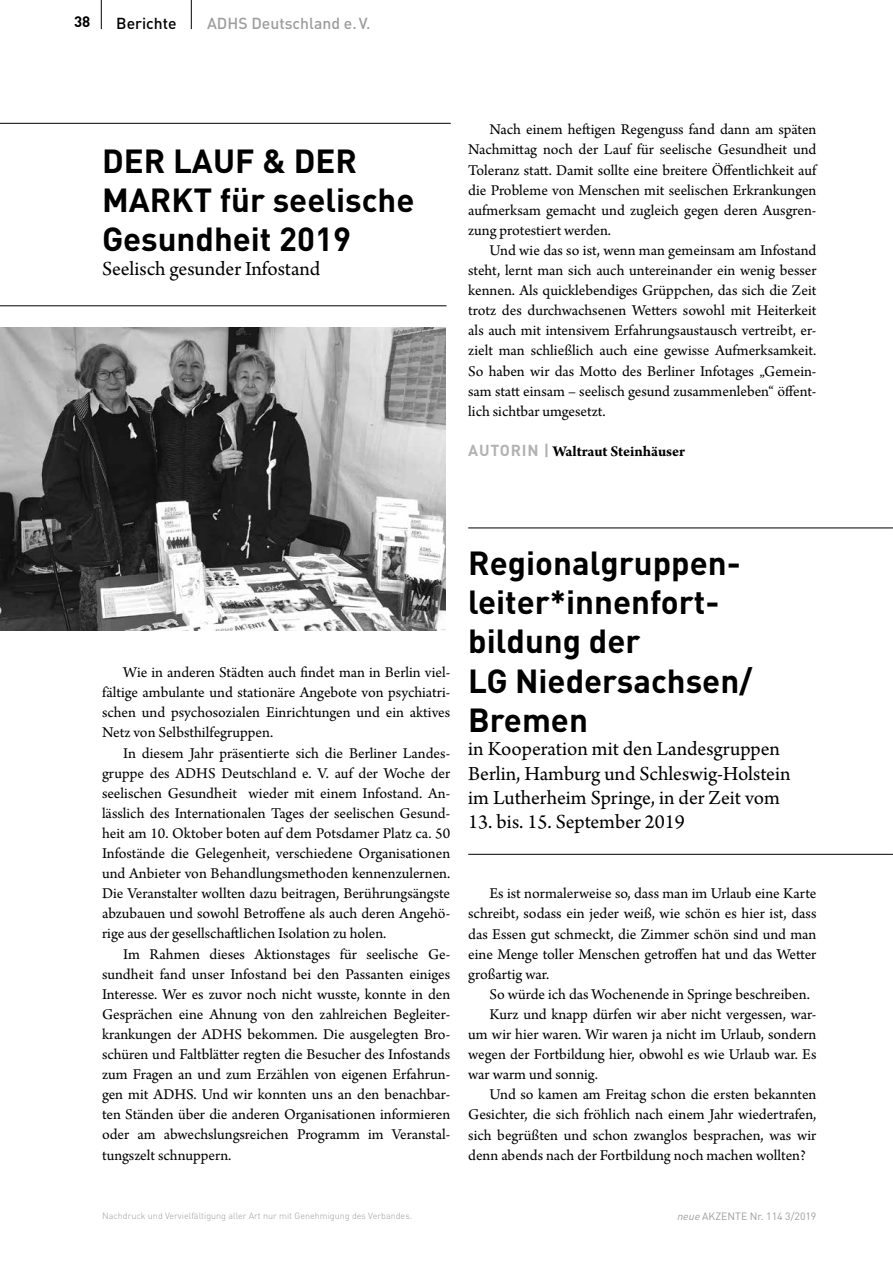
<style>
.page{position:relative;width:893px;height:1263px;background:#fff}
.page>*{position:absolute;margin:0;border:0;box-sizing:border-box;transform-origin:0 0}
.t1{font:700 33px/39px "DIN Pro";color:#000}
.t2{font:21px/24px "Arno Pro";color:#000}
.t3{font:15.75px/20.1px "Arno Pro";color:#000;text-align:justify}
.t4{font:700 15.75px "Arno Pro";letter-spacing:-.005em;color:#000}
.t5{font:500 15.75px "DIN";color:#9d9d9c}
.t6{font:500 15.75px "DIN";color:#000}
.t7{font:700 15px "DIN Pro";color:#000}
.t8{font:10.5px "DIN Pro";color:#9d9d9c}
.t9{font:300 9px "DIN Pro";color:#9d9d9c}
.s1{font-family:"DIN Pro";color:#b3b2b2}
.s2{font-style:italic}
</style>
<div class="page">
<svg style="left:191px;top:0;width:1px;height:29px"></svg>
<svg style="left:101px;top:0;width:1px;height:29px"></svg>
<hr style="left:0;top:305px;width:446px;height:1px;background:#000">
<hr style="left:0;top:123px;width:451px;height:1px;background:#000">
<img style="left:0;top:327px;width:446px;height:303px">
<hr style="left:468px;top:527px;width:425px;height:1px;background:#000">
<hr style="left:468px;top:854px;width:425px;height:1px;background:#000">
<p class="t7" style="left:74px;top:12px;width:18px">38</p>
<p class="t6" style="left:116px;top:13px;width:62px">Berichte</p>
<p class="t5" style="left:207px;top:13px;width:165px">ADHS Deutschland e.V.</p>
<h1 class="t1" style="left:102px;top:141px;width:314px">DER LAUF &amp; DER<br>MARKT für seelische<br>Gesundheit 2019</h1>
<h2 class="t2" style="left:102px;top:258px;width:220px">Seelisch gesunder Infostand</h2>
<p class="t3" style="left:468px;top:120px;width:350px;text-indent:21px">Nach einem heftigen Regenguss fand dann am späten Nachmittag noch der Lauf für seelische Gesundheit und Toleranz statt. Damit sollte eine breitere Öffentlichkeit auf die Probleme von Menschen mit seelischen Erkrankungen aufmerksam gemacht und zugleich gegen deren Ausgren&shy;zung protestiert werden.</p>
<p class="t3" style="left:468px;top:241px;width:350px;text-indent:21px">Und wie das so ist, wenn man gemeinsam am Infostand steht, lernt man sich auch untereinander ein wenig besser kennen. Als quicklebendiges Grüppchen, das sich die Zeit trotz des durchwachsenen Wetters sowohl mit Heiterkeit als auch mit intensivem Erfahrungsaustausch vertreibt, er&shy;zielt man schließlich auch eine gewisse Aufmerksamkeit.<br>So haben wir das Motto des Berliner Infotages „Gemein&shy;sam statt einsam – seelisch gesund zusammenleben“ öffent&shy;lich sichtbar umgesetzt.</p>
<p class="t4" style="left:468px;top:442px;width:218px"><span class="s1">AUTORIN |</span> Waltraut Steinhäuser</p>
<p class="t3" style="left:102px;top:663px;width:350px;text-indent:21px">Wie in anderen Städten auch findet man in Berlin viel&shy;fältige ambulante und stationäre Angebote von psychiatri&shy;schen und psychosozialen Einrichtungen und ein aktives Netz von Selbsthilfegruppen.</p>
<p class="t3" style="left:102px;top:744px;width:350px;text-indent:21px">In diesem Jahr präsentierte sich die Berliner Landes&shy;gruppe des ADHS Deutschland e. V. auf der Woche der seelischen Gesundheit wieder mit einem Infostand. An&shy;lässlich des Internationalen Tages der seelischen Gesund&shy;heit am 10. Oktober boten auf dem Potsdamer Platz ca. 50<br>Infostände die Gelegenheit, verschiedene Organisationen und Anbieter von Behandlungsmethoden kennenzulernen.<br>Die Veranstalter wollten dazu beitragen, Berührungsängste abzubauen und sowohl Betroffene als auch deren Angehö&shy;rige aus der gesellschaftlichen Isolation zu holen.</p>
<p class="t3" style="left:102px;top:945px;width:350px;text-indent:21px">Im Rahmen dieses Aktionstages für seelische Ge&shy;sundheit fand unser Infostand bei den Passanten einiges Interesse. Wer es zuvor noch nicht wusste, konnte in den Gesprächen eine Ahnung von den zahlreichen Begleiter&shy;krankungen der ADHS bekommen. Die ausgelegten Bro&shy;schüren und Faltblätter regten die Besucher des Infostands zum Fragen an und zum Erzählen von eigenen Erfahrun&shy;gen mit ADHS. Und wir konnten uns an den benachbar&shy;ten Ständen über die anderen Organisationen informieren oder am abwechslungsreichen Programm im Veranstal&shy;tungszelt schnuppern.</p>
<h1 class="t1" style="left:468px;top:543px;width:286px">Regionalgruppen&shy;leiter*innenfort&shy;bildung der<br>LG Niedersachsen/<br>Bremen</h1>
<h2 class="t2" style="left:468px;top:738px;width:324px">in Kooperation mit den Landesgruppen<br>Berlin, Hamburg und Schleswig-Holstein im Lutherheim Springe, in der Zeit vom</h2>
<h2 class="t2" style="left:468px;top:810px;width:218px">13. bis. 15. September 2019</h2>
<p class="t3" style="left:468px;top:884px;width:350px;text-indent:21px">Es ist normalerweise so, dass man im Urlaub eine Karte schreibt, sodass ein jeder weiß, wie schön es hier ist, dass das Essen gut schmeckt, die Zimmer schön sind und man eine Menge toller Menschen getroffen hat und das Wetter großartig war.</p>
<p class="t3" style="left:489px;top:985px;width:322px">So würde ich das Wochenende in Springe beschreiben.</p>
<p class="t3" style="left:489px;top:1005px;width:328px">Kurz und knapp dürfen wir aber nicht vergessen, war-</p>
<p class="t3" style="left:468px;top:1025px;width:350px">um wir hier waren. Wir waren ja nicht im Urlaub, sondern</p>
<p class="t3" style="left:468px;top:1045px;width:350px">wegen der Fortbildung hier, obwohl es wie Urlaub war. Es</p>
<p class="t3" style="left:468px;top:1065px;width:131px">war warm und sonnig.</p>
<p class="t3" style="left:489px;top:1085px;width:328px">Und so kamen am Freitag schon die ersten bekannten</p>
<p class="t3" style="left:468px;top:1105px;width:350px">Gesichter, die sich fröhlich nach einem Jahr wiedertrafen,</p>
<p class="t3" style="left:468px;top:1125px;width:350px">sich begrüßten und schon zwanglos besprachen, was wir</p>
<p class="t3" style="left:468px;top:1146px;width:339px">denn abends nach der Fortbildung noch machen wollten?</p>
<p class="t9" style="left:102px;top:1209px;width:312px">Nachdruck und Vervielfältigung aller Art nur mit Genehmigung des Verbandes.</p>
<p class="t8" style="left:677px;top:1209px;width:141px"><span class="s2">neue</span>AKZENTE Nr. 114 3/2019</p>
</div>
